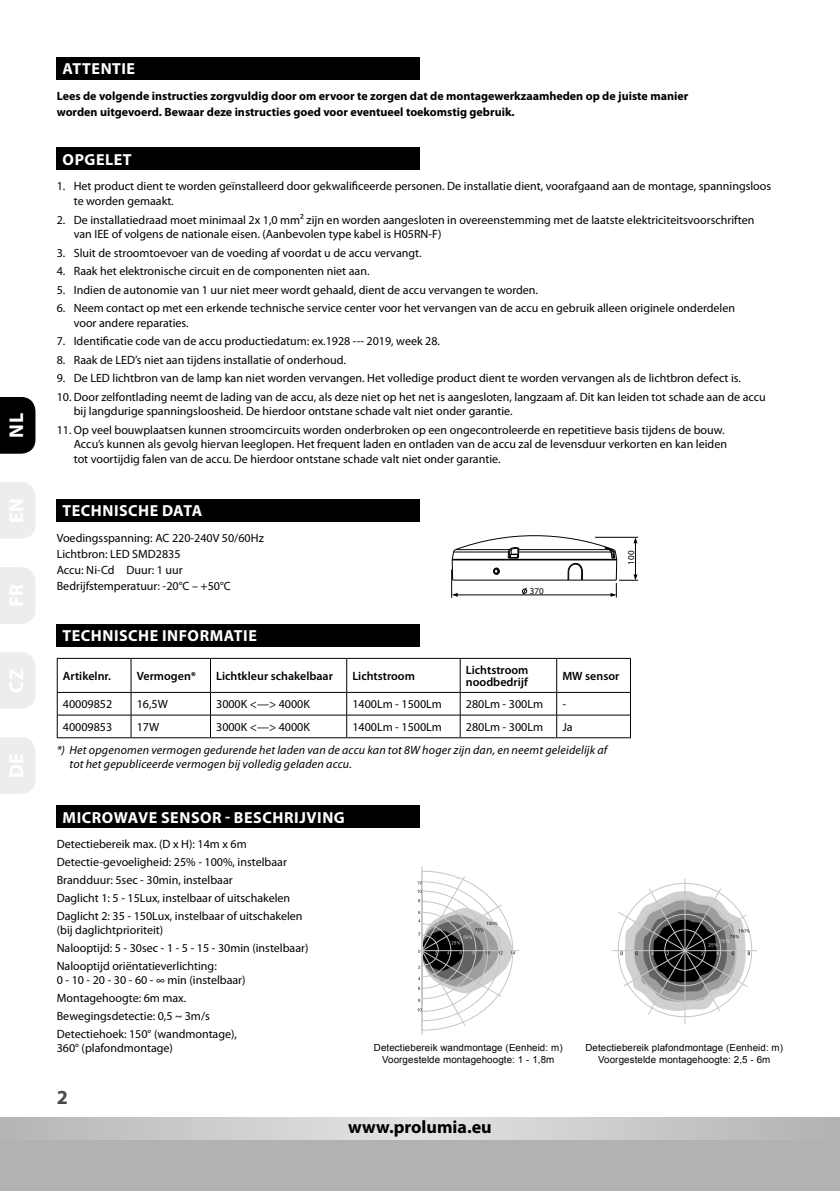
<style>
.page{position:relative;width:840px;height:1191px;background:#fff}
.page>*{position:absolute;margin:0;border:0;box-sizing:border-box;transform-origin:0 0}
.t1{font:700 20px "Myriad Pro";color:#fff}
.t2{font:700 20px "Myriad Pro";color:#4a4a49}
.t3{font:700 18px "Myriad Pro";color:#000}
.t4{font:700 16px "Myriad Pro";letter-spacing:.035em;color:#fff}
.t5{font:12px/18px "Myriad Pro";color:#000}
.t6{font:700 12px/16px "Myriad Pro";color:#000}
.t7{font:italic 12px/14px "Myriad Pro";letter-spacing:.015em;color:#000}
.t8{font:600 12px/12px "Myriad Pro";color:#000}
.t9{font:9.8px/11.6px "Arial";letter-spacing:.01em;color:#000;text-align:center}
.t10{font:9px "Myriad Pro";color:#000}
</style>
<div class="page">
<div style="left:0;top:1140px;width:839px;height:51px;background:#b3b2b2"></div>
<svg style="left:0;top:1117px;width:839px;height:23px;background:#cbcbcb"></svg>
<svg style="left:451px;top:535px;width:186px;height:63px"></svg>
<hr style="left:421px;top:866px;width:1px;height:169px;background:#c6c6c6">
<hr style="left:421px;top:950px;width:98px;height:1px;background:#c6c6c6">
<svg style="left:417px;top:870px;width:98px;height:161px"></svg>
<hr style="left:684px;top:950px;width:72px;height:1px;background:#c6c6c6">
<hr style="left:611px;top:950px;width:73px;height:1px;background:#c6c6c6">
<hr style="left:684px;top:878px;width:1px;height:146px;background:#c6c6c6">
<svg style="left:617px;top:887px;width:132px;height:128px"></svg>
<div style="left:57px;top:57px;width:363px;height:22px;background:#000"></div>
<div style="left:57px;top:147px;width:363px;height:23px;background:#000"></div>
<div style="left:57px;top:499px;width:363px;height:23px;background:#000"></div>
<div style="left:57px;top:624px;width:363px;height:22px;background:#000"></div>
<div style="left:57px;top:805px;width:363px;height:23px;background:#000"></div>
<hr style="left:131px;top:659px;width:1px;height:33px;background:#000">
<hr style="left:210px;top:659px;width:1px;height:33px;background:#000">
<hr style="left:346px;top:659px;width:1px;height:33px;background:#000">
<hr style="left:459px;top:659px;width:1px;height:33px;background:#000">
<hr style="left:556px;top:659px;width:1px;height:33px;background:#000">
<hr style="left:58px;top:714px;width:73px;height:1px;background:#000">
<hr style="left:131px;top:714px;width:79px;height:1px;background:#000">
<svg style="left:131px;top:693px;width:1px;height:44px"></svg>
<svg style="left:210px;top:693px;width:1px;height:44px"></svg>
<hr style="left:346px;top:714px;width:114px;height:1px;background:#000">
<svg style="left:346px;top:693px;width:1px;height:44px"></svg>
<hr style="left:460px;top:714px;width:96px;height:1px;background:#000">
<svg style="left:459px;top:693px;width:1px;height:44px"></svg>
<hr style="left:556px;top:714px;width:73px;height:1px;background:#000">
<svg style="left:556px;top:693px;width:1px;height:44px"></svg>
<hr style="left:210px;top:658px;width:136px;height:1px;background:#000">
<svg style="left:57px;top:693px;width:1px;height:44px"></svg>
<hr style="left:57px;top:737px;width:74px;height:1px;background:#000">
<hr style="left:131px;top:737px;width:79px;height:1px;background:#000">
<hr style="left:210px;top:737px;width:136px;height:1px;background:#000">
<hr style="left:346px;top:737px;width:114px;height:1px;background:#000">
<hr style="left:460px;top:737px;width:96px;height:1px;background:#000">
<hr style="left:556px;top:737px;width:74px;height:1px;background:#000">
<hr style="left:57px;top:658px;width:74px;height:1px;background:#000">
<hr style="left:57px;top:659px;width:1px;height:33px;background:#000">
<hr style="left:131px;top:658px;width:79px;height:1px;background:#000">
<hr style="left:346px;top:658px;width:114px;height:1px;background:#000">
<hr style="left:460px;top:658px;width:96px;height:1px;background:#000">
<hr style="left:556px;top:658px;width:74px;height:1px;background:#000">
<hr style="left:629px;top:659px;width:1px;height:33px;background:#000">
<hr style="left:57px;top:692px;width:74px;height:1px;background:#000">
<hr style="left:131px;top:692px;width:79px;height:1px;background:#000">
<hr style="left:460px;top:692px;width:96px;height:1px;background:#000">
<hr style="left:556px;top:692px;width:74px;height:1px;background:#000">
<hr style="left:210px;top:692px;width:136px;height:1px;background:#000">
<hr style="left:346px;top:692px;width:114px;height:1px;background:#000">
<hr style="left:210px;top:714px;width:136px;height:1px;background:#000">
<div style="left:0;top:397px;width:35px;height:57px;background:#000"></div>
<div style="left:0;top:482px;width:35px;height:57px;background:#ededed"></div>
<div style="left:0;top:652px;width:35px;height:57px;background:#ededed"></div>
<div style="left:0;top:567px;width:35px;height:57px;background:#ededed"></div>
<div style="left:0;top:737px;width:35px;height:57px;background:#ededed"></div>
<h1 class="t1" style="left:5px;top:438px;width:26px;rotate:-90deg">NL</h1>
<h3 class="t4" style="left:63px;top:60px;width:74px">ATTENTIE</h3>
<p class="t6" style="left:57px;top:88px;width:632px">Lees de volgende instructies zorgvuldig door om ervoor te zorgen dat de montagewerkzaamheden op de juiste manier worden uitgevoerd. Bewaar deze instructies goed voor eventueel toekomstig gebruik.</p>
<h3 class="t4" style="left:63px;top:150px;width:71px">OPGELET</h3>
<p class="t5" style="left:74px;top:179px;width:698px;line-height:14.4px;text-indent:-17px">1. Het product dient te worden geïnstalleerd door gekwalificeerde personen. De installatie dient, voorafgaand aan de montage, spanningsloos te worden gemaakt.</p>
<p class="t5" style="left:74px;top:212px;width:681px;line-height:14.4px;text-indent:-17px">2. De installatiedraad moet minimaal 2x 1,0 mm² zijn en worden aangesloten in overeenstemming met de laatste elektriciteitsvoorschriften van IEE of volgens de nationale eisen. (Aanbevolen type kabel is H05RN-F)</p>
<p class="t5" style="left:57px;top:244px;width:366px">3. Sluit de stroomtoevoer van de voeding af voordat u de accu vervangt.</p>
<p class="t5" style="left:57px;top:262px;width:314px">4. Raak het elektronische circuit en de componenten niet aan.</p>
<p class="t5" style="left:57px;top:281px;width:482px">5. Indien de autonomie van 1 uur niet meer wordt gehaald, dient de accu vervangen te worden.</p>
<p class="t5" style="left:74px;top:301px;width:662px;line-height:14.4px;text-indent:-17px">6. Neem contact op met een erkende technische service center voor het vervangen van de accu en gebruik alleen originele onderdelen voor andere reparaties.</p>
<p class="t5" style="left:57px;top:332px;width:384px">7. Identificatie code van de accu productiedatum: ex.1928 --- 2019, week 28.</p>
<p class="t5" style="left:57px;top:351px;width:290px">8. Raak de LED’s niet aan tijdens installatie of onderhoud.</p>
<p class="t5" style="left:57px;top:369px;width:685px">9. De LED lichtbron van de lamp kan niet worden vervangen. Het volledige product dient te worden vervangen als de lichtbron defect is.</p>
<p class="t5" style="left:74px;top:389px;width:693px;line-height:14.4px;text-indent:-17px">10. Door zelfontlading neemt de lading van de accu, als deze niet op het net is aangesloten, langzaam af. Dit kan leiden tot schade aan de accu bij langdurige spanningsloosheid. De hierdoor ontstane schade valt niet onder garantie.</p>
<p class="t5" style="left:74px;top:422px;width:654px;line-height:14.4px;text-indent:-17px">11. Op veel bouwplaatsen kunnen stroomcircuits worden onderbroken op een ongecontroleerde en repetitieve basis tijdens de bouw.<br>Accu’s kunnen als gevolg hiervan leeglopen. Het frequent laden en ontladen van de accu zal de levensduur verkorten en kan leiden tot voortijdig falen van de accu. De hierdoor ontstane schade valt niet onder garantie.</p>
<h3 class="t4" style="left:63px;top:502px;width:141px">TECHNISCHE DATA</h3>
<p class="t5" style="left:57px;top:530px;width:208px;line-height:16px">Voedingsspanning: AC 220-240V 50/60Hz<br>Lichtbron: LED SMD2835<br>Accu: Ni-Cd Duur: 1 uur<br>Bedrijfstemperatuur: -20°C – +50°C</p>
<p class="t10" style="left:529px;top:586px;width:15px">370</p>
<p class="t10" style="left:626px;top:564px;width:15px;rotate:-90deg">100</p>
<h3 class="t4" style="left:63px;top:627px;width:196px">TECHNISCHE INFORMATIE</h3>
<p class="t8" style="left:63px;top:670px;width:49px">Artikelnr.</p>
<p class="t8" style="left:137px;top:670px;width:61px">Vermogen*</p>
<p class="t8" style="left:216px;top:670px;width:118px">Lichtkleur schakelbaar</p>
<p class="t8" style="left:352px;top:670px;width:64px">Lichtstroom</p>
<p class="t8" style="left:465px;top:664px;width:64px">Lichtstroom noodbedrijf</p>
<p class="t8" style="left:562px;top:670px;width:58px">MW sensor</p>
<p class="t5" style="left:63px;top:695px;width:51px">40009852</p>
<p class="t5" style="left:137px;top:695px;width:33px">16,5W</p>
<p class="t5" style="left:216px;top:695px;width:95px">3000K &lt;—&gt; 4000K</p>
<p class="t5" style="left:352px;top:695px;width:91px">1400Lm - 1500Lm</p>
<p class="t5" style="left:465px;top:695px;width:79px">280Lm - 300Lm</p>
<p class="t5" style="left:562px;top:695px;width:5px">-</p>
<p class="t5" style="left:63px;top:718px;width:51px">40009853</p>
<p class="t5" style="left:137px;top:718px;width:24px">17W</p>
<p class="t5" style="left:216px;top:718px;width:95px">3000K &lt;—&gt; 4000K</p>
<p class="t5" style="left:352px;top:718px;width:91px">1400Lm - 1500Lm</p>
<p class="t5" style="left:465px;top:718px;width:79px">280Lm - 300Lm</p>
<p class="t5" style="left:562px;top:718px;width:12px">Ja</p>
<p class="t7" style="left:69px;top:743px;width:539px;text-indent:-13px">*) Het opgenomen vermogen gedurende het laden van de accu kan tot 8W hoger zijn dan, en neemt geleidelijk af tot het gepubliceerde vermogen bij volledig geladen accu.</p>
<h3 class="t4" style="left:63px;top:808px;width:283px">MICROWAVE SENSOR - BESCHRIJVING</h3>
<p class="t5" style="left:57px;top:835px;width:247px">Detectiebereik max. (D x H): 14m x 6m Detectie-gevoeligheid: 25% - 100%, instelbaar Brandduur: 5sec - 30min, instelbaar<br>Daglicht 1: 5 - 15Lux, instelbaar of uitschakelen Daglicht 2: 35 - 150Lux, instelbaar of uitschakelen</p>
<p class="t5" style="left:57px;top:921px;width:253px">(bij daglichtprioriteit)<br>Nalooptijd: 5 - 30sec - 1 - 5 - 15 - 30min (instelbaar)<br>Nalooptijd oriëntatieverlichting:</p>
<p class="t5" style="left:57px;top:971px;width:190px">0 - 10 - 20 - 30 - 60 - ∞ min (instelbaar)<br>Montagehoogte: 6m max.<br>Bewegingsdetectie: 0,5 ~ 3m/s<br>Detectiehoek: 150° (wandmontage),</p>
<p class="t5" style="left:57px;top:1039px;width:118px">360° (plafondmontage)</p>
<h1 class="t2" style="left:57px;top:1086px;width:13px">2</h1>
<p class="t9" style="left:373px;top:1042px;width:190px">Detectiebereik wandmontage (Eenheid: m)<br>Voorgestelde montagehoogte: 1 - 1,8m</p>
<p class="t9" style="left:585px;top:1042px;width:199px">Detectiebereik plafondmontage (Eenheid: m)<br>Voorgestelde montagehoogte: 2,5 - 6m</p>
<h2 class="t3" style="left:348px;top:1117px;width:145px">www.prolumia.eu</h2>
</div>
